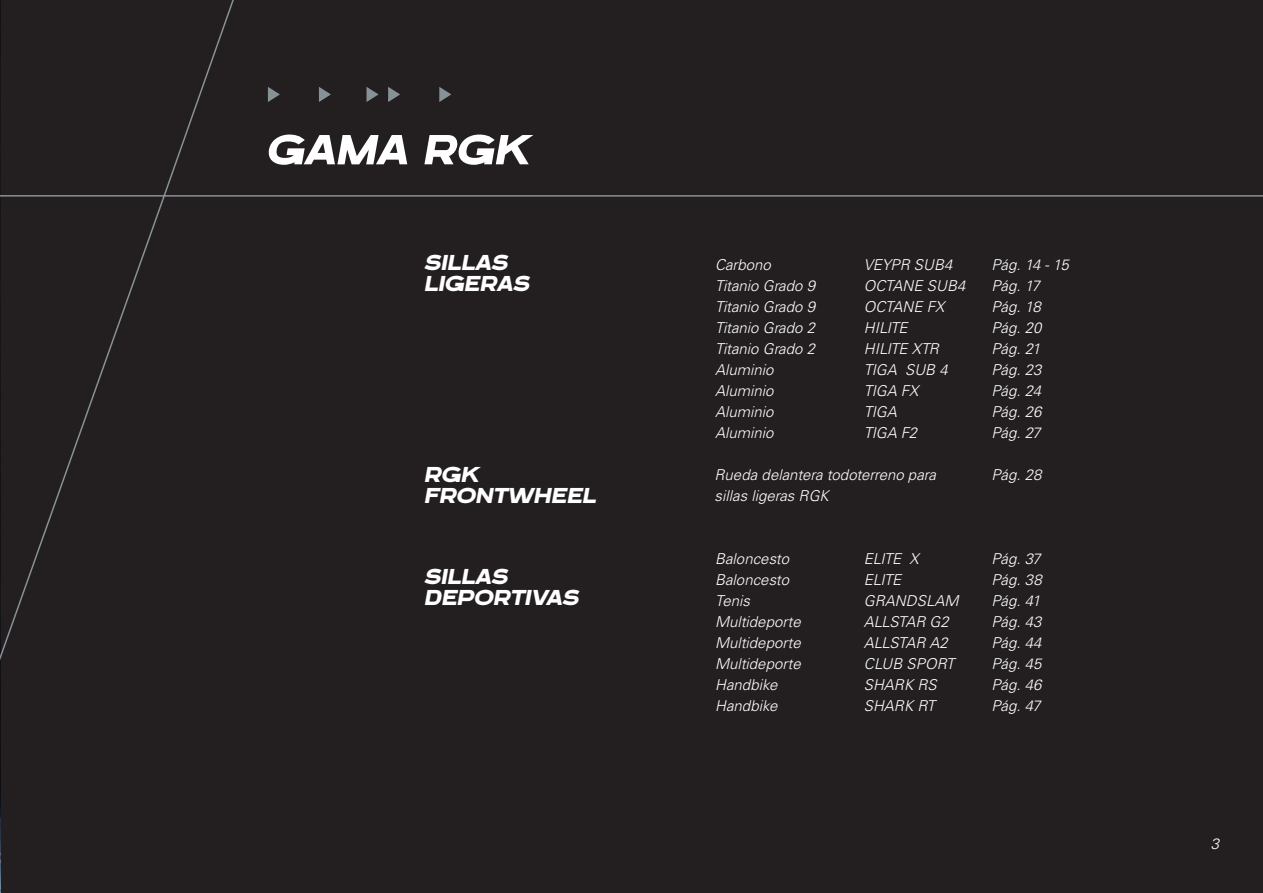
<style>
.page{position:relative;width:1263px;height:893px;background:#231f20}
.page>*{position:absolute;margin:0;border:0;box-sizing:border-box;transform-origin:0 0}
.t1{font:italic 700 52.5px "Blatant";color:#fff}
.t2{font:italic 700 27px/21px "Blatant";color:#fff}
.t3{font:italic 300 15px "Univers LT Std";color:#fff}
.t4{font:italic 300 15px "Univers LT Std";letter-spacing:-.03em;color:#fff}
</style>
<div class="page">
<svg style="left:164px;top:0;width:1099px;height:197px"></svg>
<img style="left:0;top:0;width:1px;height:194px">
<svg style="left:0;top:194px;width:166px;height:699px"></svg>
<p class="t1" style="left:268px;top:118px;width:265px">GAMA RGK</p>
<p class="t2" style="left:425px;top:250px;width:85px">SILLAS</p>
<p class="t2" style="left:425px;top:271px;width:107px">LIGERAS</p>
<p class="t2" style="left:425px;top:462px;width:173px">RGK<br>FRONTWHEEL</p>
<p class="t2" style="left:425px;top:564px;width:85px">SILLAS</p>
<p class="t2" style="left:425px;top:585px;width:156px">DEPORTIVAS</p>
<p class="t3" style="left:715px;top:256px;width:57px">Carbono</p>
<p class="t3" style="left:864px;top:256px;width:90px">VEYPR SUB4</p>
<p class="t3" style="left:991px;top:256px;width:79px">Pág. 14 - 15</p>
<p class="t3" style="left:715px;top:277px;width:102px">Titanio Grado 9</p>
<p class="t3" style="left:864px;top:277px;width:103px">OCTANE SUB4</p>
<p class="t3" style="left:991px;top:277px;width:50px">Pág. 17</p>
<p class="t3" style="left:715px;top:298px;width:102px">Titanio Grado 9</p>
<p class="t3" style="left:864px;top:298px;width:82px">OCTANE FX</p>
<p class="t3" style="left:991px;top:298px;width:51px">Pág. 18</p>
<p class="t3" style="left:715px;top:319px;width:102px">Titanio Grado 2</p>
<p class="t3" style="left:864px;top:319px;width:45px">HILITE</p>
<p class="t3" style="left:991px;top:319px;width:51px">Pág. 20</p>
<p class="t3" style="left:715px;top:340px;width:102px">Titanio Grado 2</p>
<p class="t4" style="left:864px;top:340px;width:77px">HILITE XTR</p>
<p class="t3" style="left:991px;top:340px;width:51px">Pág. 21</p>
<p class="t3" style="left:715px;top:361px;width:60px">Aluminio</p>
<p class="t3" style="left:864px;top:361px;width:85px">TIGA SUB 4</p>
<p class="t3" style="left:991px;top:361px;width:51px">Pág. 23</p>
<p class="t3" style="left:715px;top:382px;width:60px">Aluminio</p>
<p class="t3" style="left:864px;top:382px;width:56px">TIGA FX</p>
<p class="t3" style="left:991px;top:382px;width:51px">Pág. 24</p>
<p class="t3" style="left:715px;top:403px;width:60px">Aluminio</p>
<p class="t3" style="left:864px;top:403px;width:34px">TIGA</p>
<p class="t3" style="left:991px;top:403px;width:51px">Pág. 26</p>
<p class="t3" style="left:715px;top:424px;width:60px">Aluminio</p>
<p class="t3" style="left:864px;top:424px;width:55px">TIGA F2</p>
<p class="t3" style="left:991px;top:424px;width:51px">Pág. 27</p>
<p class="t3" style="left:715px;top:466px;width:223px">Rueda delantera todoterreno para</p>
<p class="t3" style="left:991px;top:466px;width:52px">Pág. 28</p>
<p class="t3" style="left:715px;top:487px;width:116px">sillas ligeras RGK</p>
<p class="t3" style="left:715px;top:550px;width:76px">Baloncesto</p>
<p class="t3" style="left:864px;top:550px;width:56px">ELITE X</p>
<p class="t3" style="left:991px;top:550px;width:51px">Pág. 37</p>
<p class="t3" style="left:715px;top:571px;width:76px">Baloncesto</p>
<p class="t3" style="left:864px;top:571px;width:39px">ELITE</p>
<p class="t3" style="left:991px;top:571px;width:52px">Pág. 38</p>
<p class="t3" style="left:715px;top:592px;width:36px">Tenis</p>
<p class="t3" style="left:864px;top:592px;width:96px">GRANDSLAM</p>
<p class="t3" style="left:991px;top:592px;width:51px">Pág. 41</p>
<p class="t3" style="left:715px;top:613px;width:87px">Multideporte</p>
<p class="t4" style="left:864px;top:613px;width:86px">ALLSTAR G2</p>
<p class="t3" style="left:991px;top:613px;width:52px">Pág. 43</p>
<p class="t3" style="left:715px;top:634px;width:87px">Multideporte</p>
<p class="t4" style="left:864px;top:634px;width:86px">ALLSTAR A2</p>
<p class="t3" style="left:991px;top:634px;width:51px">Pág. 44</p>
<p class="t3" style="left:715px;top:655px;width:87px">Multideporte</p>
<p class="t3" style="left:864px;top:655px;width:92px">CLUB SPORT</p>
<p class="t3" style="left:991px;top:655px;width:52px">Pág. 45</p>
<p class="t3" style="left:715px;top:676px;width:64px">Handbike</p>
<p class="t3" style="left:864px;top:676px;width:74px">SHARK RS</p>
<p class="t3" style="left:991px;top:676px;width:52px">Pág. 46</p>
<p class="t3" style="left:715px;top:697px;width:64px">Handbike</p>
<p class="t3" style="left:864px;top:697px;width:73px">SHARK RT</p>
<p class="t3" style="left:991px;top:697px;width:51px">Pág. 47</p>
<p class="t3" style="left:1211px;top:834px;width:10px">3</p>
</div>
